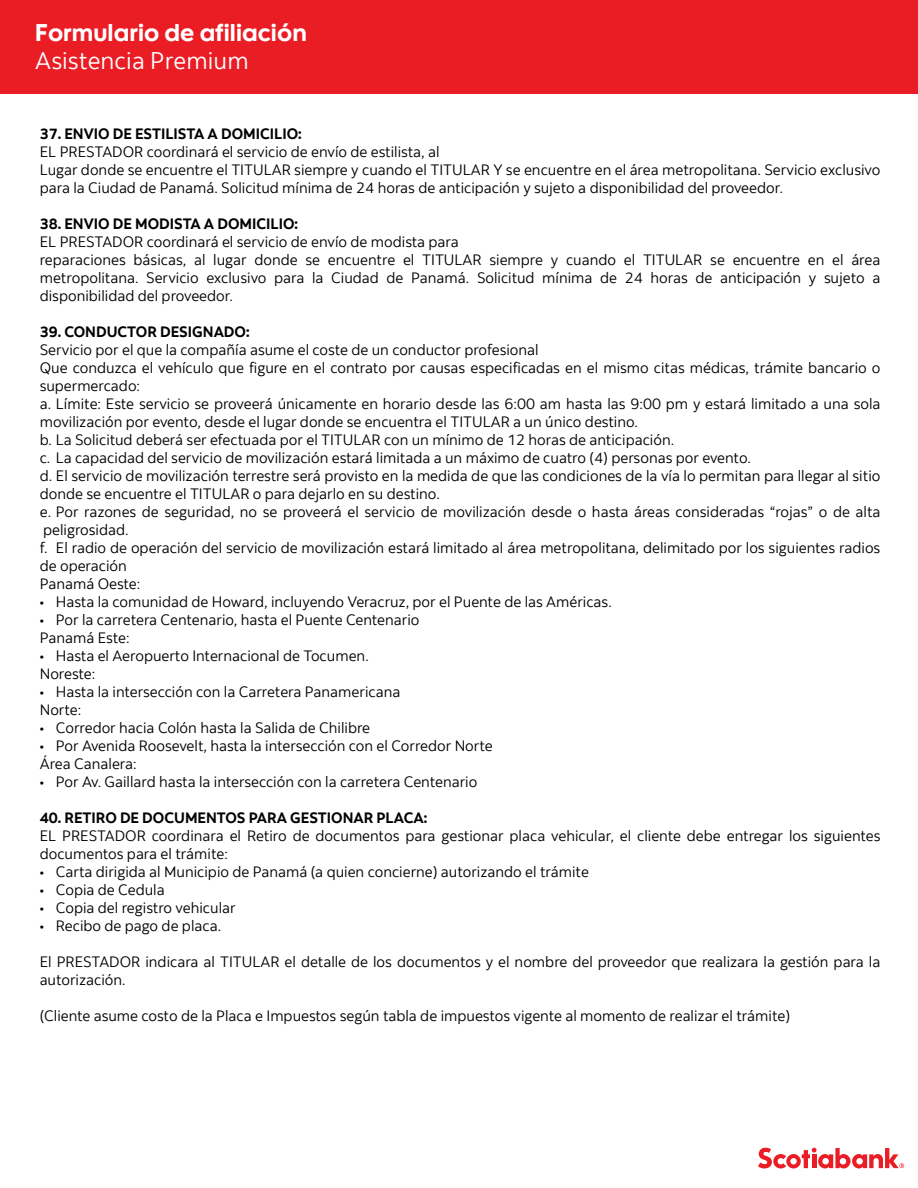
<style>
.page{position:relative;width:918px;height:1188px;background:#fff}
.page>*{position:absolute;margin:0;border:0;box-sizing:border-box;transform-origin:0 0}
.t1{font:24.15px "Scotia Headline";color:#fff}
.t2{font:24.15px "Scotia";letter-spacing:.005em;color:#fff}
.t3{font:15px/18px "Scotia";color:#000}
.t4{font:700 15px "Scotia";color:#000}
.s1{font-family:"Myriad Pro"}
</style>
<div class="page">
<svg style="left:758px;top:1148px;width:146px;height:20px"></svg>
<div style="left:0;top:0;width:918px;height:93px;background:#ea1d25"></div>
<h1 class="t1" style="left:35px;top:18px;width:273px">Formulario de afiliación</h1>
<h1 class="t2" style="left:35px;top:47px;width:215px">Asistencia Premium</h1>
<p class="t4" style="left:40px;top:125px;width:263px">37. ENVIO DE ESTILISTA A DOMICILIO:</p>
<p class="t3" style="left:40px;top:143px;width:842px">EL PRESTADOR coordinará el servicio de envío de estilista, al<br>Lugar donde se encuentre el TITULAR siempre y cuando el TITULAR Y se encuentre en el área metropolitana. Servicio exclusivo para la Ciudad de Panamá. Solicitud mínima de 24 horas de anticipación y sujeto a disponibilidad del proveedor.</p>
<p class="t4" style="left:40px;top:215px;width:260px">38. ENVIO DE MODISTA A DOMICILIO:</p>
<p class="t3" style="left:40px;top:233px;width:842px">EL PRESTADOR coordinará el servicio de envío de modista para<br>reparaciones básicas, al lugar donde se encuentre el TITULAR siempre y cuando el TITULAR se encuentre en el área metropolitana. Servicio exclusivo para la Ciudad de Panamá. Solicitud mínima de 24 horas de anticipación y sujeto a disponibilidad del proveedor.</p>
<p class="t4" style="left:40px;top:323px;width:211px">39. CONDUCTOR DESIGNADO:</p>
<p class="t3" style="left:40px;top:341px;width:842px">Servicio por el que la compañía asume el coste de un conductor profesional<br>Que conduzca el vehículo que figure en el contrato por causas especificadas en el mismo citas médicas, trámite bancario o supermercado:<br>a. Límite: Este servicio se proveerá únicamente en horario desde las 6:00 am hasta las 9:00 pm y estará limitado a una sola movilización por evento, desde el lugar donde se encuentra el TITULAR a un único destino.<br>b. La Solicitud deberá ser efectuada por el TITULAR con un mínimo de 12 horas de anticipación.<br>c. La capacidad del servicio de movilización estará limitada a un máximo de cuatro (4) personas por evento.<br>d. El servicio de movilización terrestre será provisto en la medida de que las condiciones de la vía lo permitan para llegar al sitio donde se encuentre el TITULAR o para dejarlo en su destino.<br>e. Por razones de seguridad, no se proveerá el servicio de movilización desde o hasta áreas consideradas “rojas” o de alta peligrosidad.<br>f. El radio de operación del servicio de movilización estará limitado al área metropolitana, delimitado por los siguientes radios de operación<br>Panamá Oeste:</p>
<p class="t3" style="left:40px;top:593px;width:574px"><span class="s1">•</span> Hasta la comunidad de Howard, incluyendo Veracruz, por el Puente de las Américas.</p>
<p class="t3" style="left:40px;top:611px;width:381px"><span class="s1">•</span> Por la carretera Centenario, hasta el Puente Centenario<br>Panamá Este:</p>
<p class="t3" style="left:40px;top:647px;width:331px"><span class="s1">•</span> Hasta el Aeropuerto Internacional de Tocumen.<br>Noreste:</p>
<p class="t3" style="left:40px;top:683px;width:362px"><span class="s1">•</span> Hasta la intersección con la Carretera Panamericana<br>Norte:</p>
<p class="t3" style="left:40px;top:719px;width:332px"><span class="s1">•</span> Corredor hacia Colón hasta la Salida de Chilibre</p>
<p class="t3" style="left:40px;top:737px;width:454px"><span class="s1">•</span> Por Avenida Roosevelt, hasta la intersección con el Corredor Norte<br>Área Canalera:</p>
<p class="t3" style="left:40px;top:773px;width:439px"><span class="s1">•</span> Por Av. Gaillard hasta la intersección con la carretera Centenario</p>
<p class="t4" style="left:40px;top:809px;width:389px">40. RETIRO DE DOCUMENTOS PARA GESTIONAR PLACA:</p>
<p class="t3" style="left:40px;top:827px;width:842px">EL PRESTADOR coordinara el Retiro de documentos para gestionar placa vehicular, el cliente debe entregar los siguientes documentos para el trámite:</p>
<p class="t3" style="left:40px;top:863px;width:551px"><span class="s1">•</span> Carta dirigida al Municipio de Panamá (a quien concierne) autorizando el trámite</p>
<p class="t3" style="left:40px;top:881px;width:126px"><span class="s1">•</span> Copia de Cedula</p>
<p class="t3" style="left:40px;top:899px;width:197px"><span class="s1">•</span> Copia del registro vehicular</p>
<p class="t3" style="left:40px;top:917px;width:183px"><span class="s1">•</span> Recibo de pago de placa.</p>
<p class="t3" style="left:40px;top:953px;width:842px">El PRESTADOR indicara al TITULAR el detalle de los documentos y el nombre del proveedor que realizara la gestión para la autorización.</p>
<p class="t3" style="left:40px;top:1007px;width:752px">(Cliente asume costo de la Placa e Impuestos según tabla de impuestos vigente al momento de realizar el trámite)</p>
</div>
